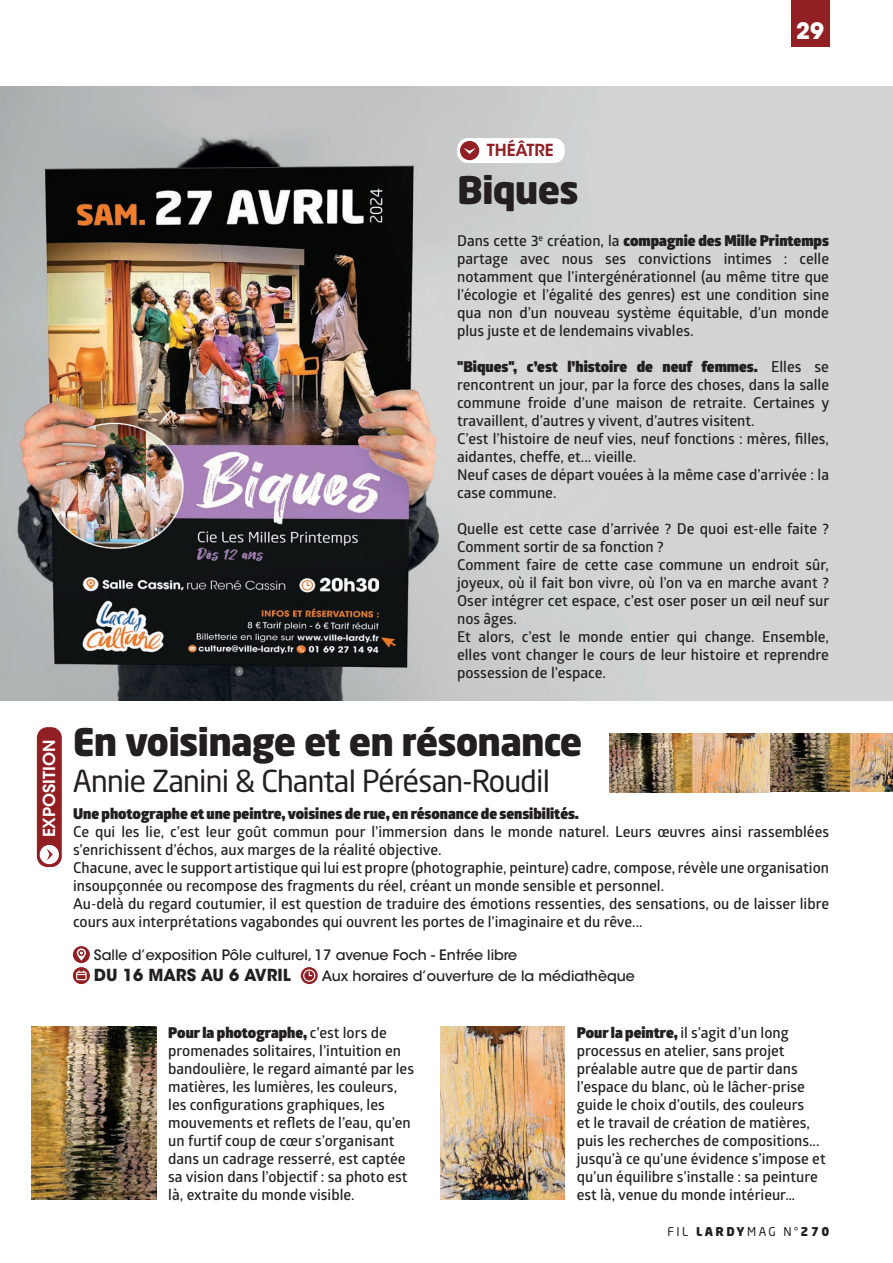
<style>
.page{position:relative;width:893px;height:1263px;background:#fff}
.page>*{position:absolute;margin:0;border:0;box-sizing:border-box;transform-origin:0 0}
.t1{font:900 37.5px "Neo Sans Pro Grk";letter-spacing:-.025em;color:#231f20}
.t2{font:30px "Neo Sans Pro Grk";letter-spacing:-.025em;color:#231f20}
.t3{font:700 22.5px "ITC Avant Garde Std";color:#fff}
.t4{font:700 16.5px "ITC Avant Garde Std";color:#231f20}
.t5{font:600 16.5px "ITC Avant Garde Std";color:#fff}
.t6{font:600 16.5px "ITC Avant Garde Std";color:#911f23}
.t7{font:600 15px/18px "Glober";color:#231f20}
.t8{font:900 15px "Glober";color:#231f20}
.t9{font:500 14.25px "ITC Avant Garde Std";color:#231f20}
.t10{font:12px "Neo Sans Pro Grk";letter-spacing:.2em;color:#231f20}
.s1{font-weight:900}
</style>
<div class="page">
<img style="left:0;top:86px;width:893px;height:615px">
<div style="left:791px;top:0;width:38px;height:47px;background:#911f23"></div>
<div style="left:457px;top:138px;width:108px;height:25px;background:#fff;border-radius:11px"></div>
<svg style="left:460px;top:141px;width:19px;height:19px"></svg>
<div style="left:37px;top:727px;width:25px;height:140px;background:#911f23;border-radius:11px"></div>
<svg style="left:0;top:659px;width:59px;height:541px"></svg>
<div style="left:73px;top:946px;width:17px;height:17px;background:#911f23;border-radius:50%"></div>
<svg style="left:77px;top:948px;width:9px;height:13px"></svg>
<svg style="left:73px;top:967px;width:17px;height:17px"></svg>
<svg style="left:76px;top:970px;width:11px;height:10px"></svg>
<svg style="left:301px;top:967px;width:17px;height:17px"></svg>
<svg style="left:303px;top:969px;width:12px;height:13px"></svg>
<img style="left:32px;top:1026px;width:124px;height:173px">
<img style="left:610px;top:734px;width:283px;height:58px">
<img style="left:440px;top:1026px;width:125px;height:173px">
<h3 class="t3" style="left:796px;top:16px;width:29px">29</h3>
<p class="t6" style="left:487px;top:140px;width:68px">THÉÂTRE</p>
<h1 class="t1" style="left:457px;top:165px;width:123px">Biques</h1>
<p class="t7" style="left:457px;top:231px;width:373px;text-align:justify">Dans cette 3<sup>e</sup> création, la <span class="s1">compagnie des Mille Printemps </span>partage avec nous ses convictions intimes : celle notamment que l’intergénérationnel (au même titre que l’écologie et l’égalité des genres) est une condition sine qua non d’un nouveau système équitable, d’un monde plus juste et de lendemains vivables.</p>
<p class="t7" style="left:457px;top:357px;width:374px"><span class="s1">"Biques", c’est l’histoire de neuf femmes.</span> Elles se rencontrent un jour, par la force des choses, dans la salle commune froide d’une maison de retraite. Certaines y travaillent, d’autres y vivent, d’autres visitent.<br>C’est l’histoire de neuf vies, neuf fonctions : mères, filles, aidantes, cheffe, et... vieille.<br>Neuf cases de départ vouées à la même case d’arrivée : la case commune.</p>
<p class="t7" style="left:457px;top:519px;width:374px">Quelle est cette case d’arrivée ? De quoi est-elle faite ?<br>Comment sortir de sa fonction ?<br>Comment faire de cette case commune un endroit sûr, joyeux, où il fait bon vivre, où l’on va en marche avant ?<br>Oser intégrer cet espace, c’est oser poser un œil neuf sur nos âges.<br>Et alors, c’est le monde entier qui change. Ensemble, elles vont changer le cours de leur histoire et reprendre possession de l’espace.</p>
<p class="t5" style="left:39px;top:837px;width:99px;rotate:-90deg">EXPOSITION</p>
<h1 class="t1" style="left:73px;top:718px;width:511px">En voisinage et en résonance</h1>
<h2 class="t2" style="left:73px;top:763px;width:479px">Annie Zanini &amp; Chantal Pérésan-Roudil</h2>
<p class="t8" style="left:73px;top:802px;width:508px">Une photographe et une peintre, voisines de rue, en résonance de sensibilités.</p>
<p class="t7" style="left:73px;top:822px;width:758px">Ce qui les lie, c’est leur goût commun pour l’immersion dans le monde naturel. Leurs œuvres ainsi rassemblées s’enrichissent d’échos, aux marges de la réalité objective.<br>Chacune, avec le support artistique qui lui est propre (photographie, peinture) cadre, compose, révèle une organisation insoupçonnée ou recompose des fragments du réel, créant un monde sensible et personnel.<br>Au-delà du regard coutumier, il est question de traduire des émotions ressenties, des sensations, ou de laisser libre cours aux interprétations vagabondes qui ouvrent les portes de l’imaginaire et du rêve...</p>
<p class="t9" style="left:94px;top:946px;width:425px">Salle d’exposition Pôle culturel, 17 avenue Foch - Entrée libre</p>
<p class="t4" style="left:94px;top:964px;width:198px">DU 16 MARS AU 6 AVRIL</p>
<p class="t9" style="left:322px;top:967px;width:315px">Aux horaires d’ouverture de la médiathèque</p>
<p class="t7" style="left:168px;top:1023px;width:247px"><span class="s1">Pour la photographe,</span> c’est lors de promenades solitaires, l’intuition en bandoulière, le regard aimanté par les matières, les lumières, les couleurs, les configurations graphiques, les mouvements et reflets de l’eau, qu’en un furtif coup de cœur s’organisant dans un cadrage resserré, est captée sa vision dans l’objectif : sa photo est là, extraite du monde visible.</p>
<p class="t7" style="left:577px;top:1023px;width:250px"><span class="s1">Pour la peintre,</span> il s’agit d’un long processus en atelier, sans projet préalable autre que de partir dans l’espace du blanc, où le lâcher-prise guide le choix d’outils, des couleurs<br>et le travail de création de matières, puis les recherches de compositions... jusqu’à ce qu’une évidence s’impose et qu’un équilibre s’installe : sa peinture est là, venue du monde intérieur…</p>
<p class="t10" style="left:668px;top:1224px;width:163px">FIL <span class="s1">LARDY</span>MAG N°<span class="s1">270</span></p>
</div>
